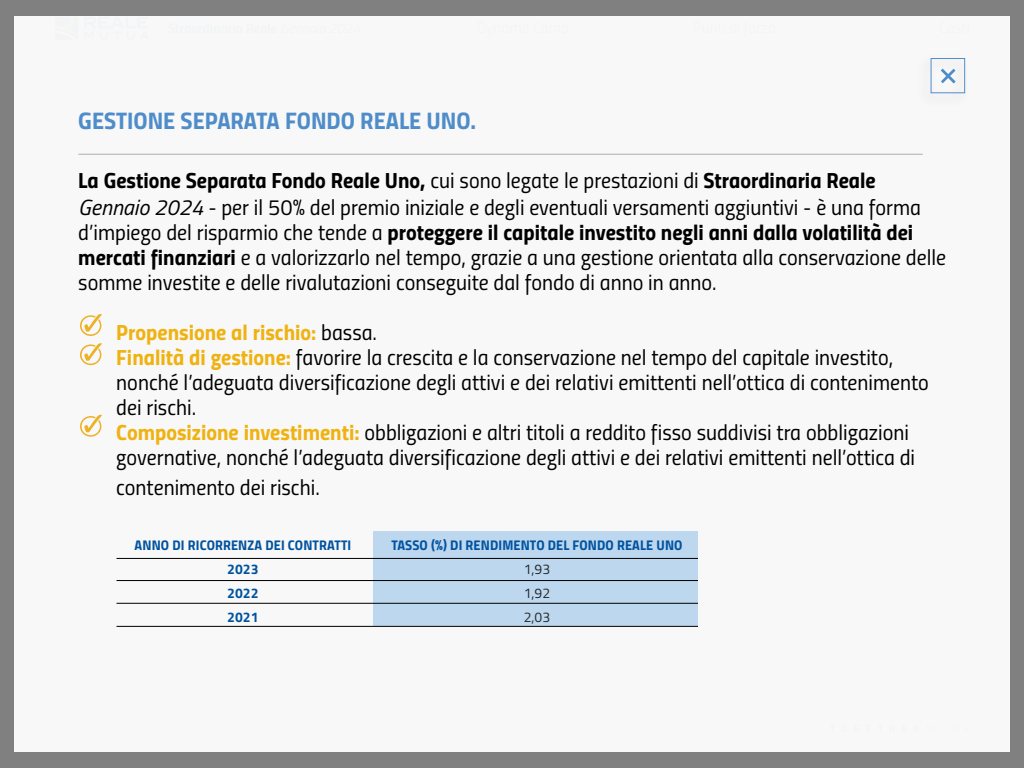
<style>
.page{position:relative;width:1024px;height:768px;background:#808080}
.page>*{position:absolute;margin:0;border:0;box-sizing:border-box;transform-origin:0 0}
.t1{font:24px "Titillium Bold Upright";color:#4f8dca}
.t2{font:22px/25px "Titillium Regular Upright";color:#000001}
.t3{font:22px "Titillium Bold Upright";color:#000001}
.t4{font:22px "Titillium Bold Upright";color:#efb211}
.t5{font:14px "Titillium Bold Upright";letter-spacing:.01em;color:#0153a0}
.t6{font:14px "Titillium Regular Upright";color:#24292c}
.s1{font-family:"Titillium Regular Upright"}
.s2{font-family:"Titillium";font-style:italic}
.s3{font-family:"Titillium Bold Upright"}
.s4{font-family:"Titillium Regular Upright";color:#000001}
.s5{font-family:"Titillium Bold Upright";color:#efb211}
</style>
<div class="page">
<div style="left:14px;top:17px;width:996px;height:735px;background:#f8f8f8"></div>
<div style="left:931px;top:58px;width:34px;height:35px;border:1px solid #4f8dca"></div>
<hr style="left:78px;top:154px;width:845px;height:1px;background:#000001">
<div style="left:373px;top:532px;width:325px;height:94px;background:#bdd7ef"></div>
<hr style="left:117px;top:558px;width:581px;height:1px;background:#000001">
<hr style="left:117px;top:580px;width:581px;height:1px;background:#000001">
<hr style="left:117px;top:603px;width:581px;height:1px;background:#000001">
<hr style="left:117px;top:626px;width:581px;height:1px;background:#000001">
<svg style="left:80px;top:314px;width:22px;height:22px"></svg>
<svg style="left:80px;top:343px;width:22px;height:22px"></svg>
<svg style="left:80px;top:415px;width:22px;height:22px"></svg>
<p class="t1" style="left:78px;top:102px;width:399px">GESTIONE SEPARATA FONDO REALE UNO.</p>
<p class="t3" style="left:78px;top:163px;width:799px">La Gestione Separata Fondo Reale Uno, <span class="s1">cui sono legate le prestazioni di</span> Straordinaria Reale</p>
<p class="t2" style="left:78px;top:193px;width:844px"><span class="s2">Gennaio 2024</span> - per il 50% del premio iniziale e degli eventuali versamenti aggiuntivi - è una forma</p>
<p class="t3" style="left:78px;top:215px;width:836px"><span class="s1">d’impiego del risparmio che tende a</span> proteggere il capitale investito negli anni dalla volatilità dei</p>
<p class="t2" style="left:78px;top:243px;width:869px"><span class="s3">mercati finanziari</span> e a valorizzarlo nel tempo, grazie a una gestione orientata alla conservazione delle somme investite e delle rivalutazioni conseguite dal fondo di anno in anno.</p>
<p class="t4" style="left:116px;top:315px;width:262px">Propensione al rischio: <span class="s4">bassa.</span></p>
<p class="t2" style="left:116px;top:343px;width:814px"><span class="s5">Finalità di gestione:</span> favorire la crescita e la conservazione nel tempo del capitale investito, nonché l’adeguata diversificazione degli attivi e dei relativi emittenti nell’ottica di contenimento dei rischi.<br><span class="s5">Composizione investimenti:</span> obbligazioni e altri titoli a reddito fisso suddivisi tra obbligazioni governative, nonché l’adeguata diversificazione degli attivi e dei relativi emittenti nell’ottica di</p>
<p class="t2" style="left:116px;top:473px;width:205px">contenimento dei rischi.</p>
<p class="t5" style="left:135px;top:534px;width:218px">ANNO DI RICORRENZA DEI CONTRATTI</p>
<p class="t5" style="left:391px;top:534px;width:293px">TASSO (%) DI RENDIMENTO DEL FONDO REALE UNO</p>
<p class="t5" style="left:227px;top:558px;width:33px">2023</p>
<p class="t6" style="left:524px;top:559px;width:28px">1,93</p>
<p class="t5" style="left:227px;top:582px;width:33px">2022</p>
<p class="t6" style="left:524px;top:583px;width:28px">1,92</p>
<p class="t5" style="left:227px;top:606px;width:33px">2021</p>
<p class="t6" style="left:524px;top:607px;width:28px">2,03</p>
</div>
